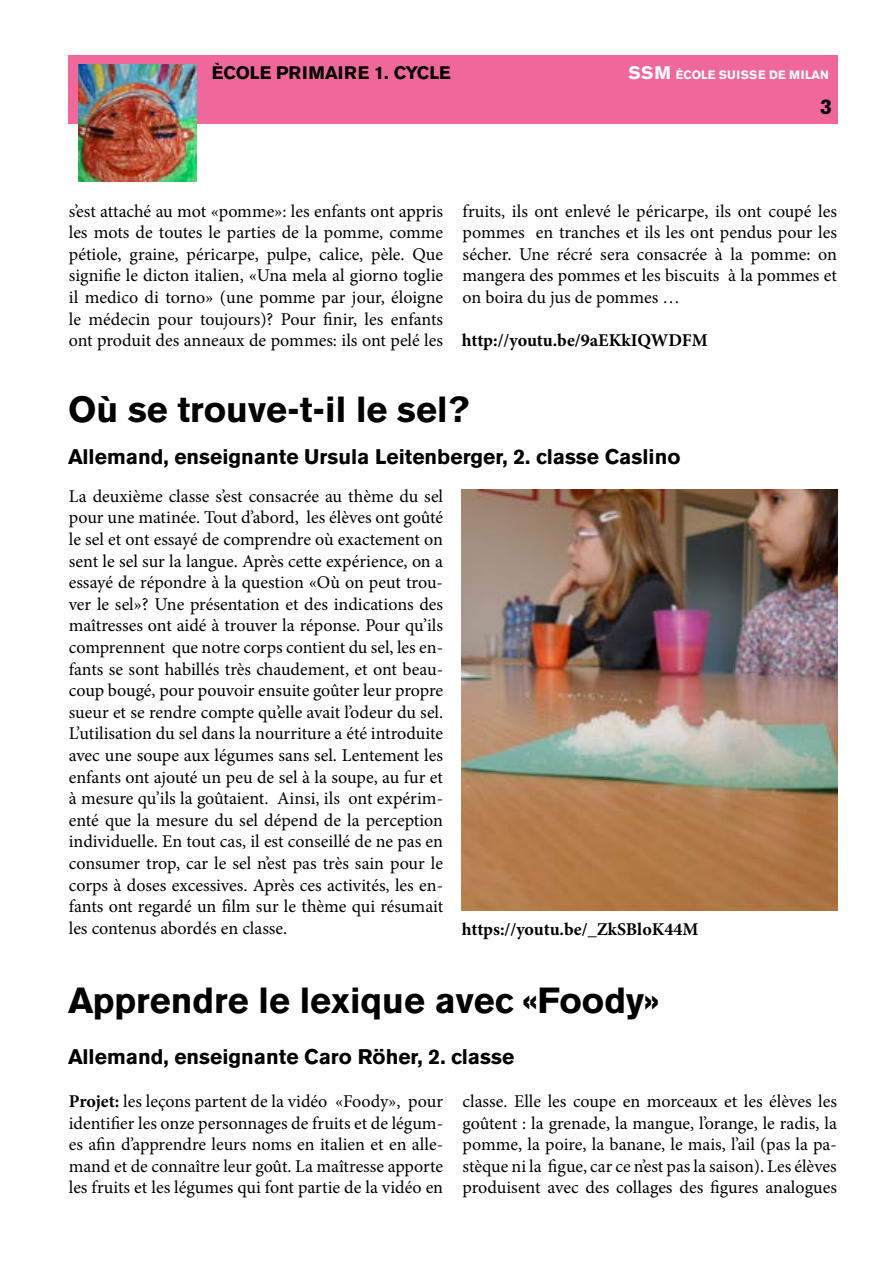
<style>
.page{position:relative;width:893px;height:1263px;background:#fff}
.page>*{position:absolute;margin:0;border:0;box-sizing:border-box;transform-origin:0 0}
.t1{font:700 36px "Akzidenz Grotesk BE";color:#000}
.t2{font:700 21px "Akzidenz Grotesk BE";color:#000}
.t3{font:18px/21.6px "Minion Pro";color:#000;text-align:justify}
.t4{font:700 18px "Minion Pro";letter-spacing:-.005em;color:#000}
.t5{font:700 18px "Akzidenz Grotesk BE";color:#000}
.t6{font:700 12px "Akzidenz Grotesk BE";letter-spacing:.02em;color:#fff}
.s1{font-size:18px}
.s2{font-weight:700}
</style>
<div class="page">
<div style="left:68px;top:55px;width:770px;height:69px;background:#f0679b"></div>
<img style="left:78px;top:64px;width:118px;height:118px">
<img style="left:462px;top:489px;width:376px;height:421px">
<p class="t5" style="left:212px;top:62px;width:240px">ÈCOLE PRIMAIRE 1. CYCLE</p>
<p class="t6" style="left:628px;top:67px;width:202px"><span class="s1">SSM</span> ÈCOLE SUISSE DE MILAN</p>
<p class="t2" style="left:820px;top:94px;width:13px">3</p>
<p class="t3" style="left:69px;top:200px;width:376px">s’est attaché au mot «pomme»: les enfants ont appris les mots de toutes le parties de la pomme, comme pétiole, graine, péricarpe, pulpe, calice, pèle. Que signifie le dicton italien, «Una mela al giorno toglie il medico di torno» (une pomme par jour, éloigne le médecin pour toujours)? Pour finir, les enfants ont produit des anneaux de pommes: ils ont pelé les</p>
<p class="t3" style="left:463px;top:200px;width:376px">fruits, ils ont enlevé le péricarpe, ils ont coupé les pommes en tranches et ils les ont pendus pour les sécher. Une récré sera consacrée à la pomme: on mangera des pommes et les biscuits à la pommes et on boira du jus de pommes …</p>
<p class="t4" style="left:462px;top:328px;width:248px">http://youtu.be/9aEKkIQWDFM</p>
<h1 class="t1" style="left:68px;top:389px;width:403px">Où se trouve-t-il le sel?</h1>
<p class="t2" style="left:68px;top:445px;width:614px">Allemand, enseignante Ursula Leitenberger, 2. classe Caslino</p>
<p class="t3" style="left:69px;top:485px;width:376px">La deuxième classe s’est consacrée au thème du sel pour une matinée. Tout d’abord, les élèves ont goûté le sel et ont essayé de comprendre où exactement on sent le sel sur la langue. Après cette expérience, on a essayé de répondre à la question «Où on peut trou&shy;ver le sel»? Une présentation et des indications des maîtresses ont aidé à trouver la réponse. Pour qu’ils comprennent que notre corps contient du sel, les en&shy;fants se sont habillés très chaudement, et ont beau&shy;coup bougé, pour pouvoir ensuite goûter leur propre sueur et se rendre compte qu’elle avait l’odeur du sel.<br>L’utilisation du sel dans la nourriture a été introduite avec une soupe aux légumes sans sel. Lentement les enfants ont ajouté un peu de sel à la soupe, au fur et à mesure qu’ils la goûtaient. Ainsi, ils ont expérim&shy;enté que la mesure du sel dépend de la perception individuelle. En tout cas, il est conseillé de ne pas en consumer trop, car le sel n’est pas très sain pour le corps à doses excessives. Après ces activités, les en&shy;fants ont regardé un film sur le thème qui résumait les contenus abordés en classe.</p>
<p class="t4" style="left:462px;top:916px;width:238px">https://youtu.be/_ZkSBloK44M</p>
<h1 class="t1" style="left:68px;top:979px;width:593px">Apprendre le lexique avec «Foody»</h1>
<p class="t2" style="left:68px;top:1045px;width:448px">Allemand, enseignante Caro Röher, 2. classe</p>
<p class="t3" style="left:69px;top:1090px;width:376px"><span class="s2">Projet:</span> les leçons partent de la vidéo «Foody», pour identifier les onze personnages de fruits et de légum&shy;es afin d’apprendre leurs noms en italien et en alle&shy;mand et de connaître leur goût. La maîtresse apporte les fruits et les légumes qui font partie de la vidéo en</p>
<p class="t3" style="left:463px;top:1090px;width:376px">classe. Elle les coupe en morceaux et les élèves les goûtent : la grenade, la mangue, l’orange, le radis, la pomme, la poire, la banane, le mais, l’ail (pas la pa&shy;stèque ni la figue, car ce n’est pas la saison). Les élèves produisent avec des collages des figures analogues</p>
</div>
